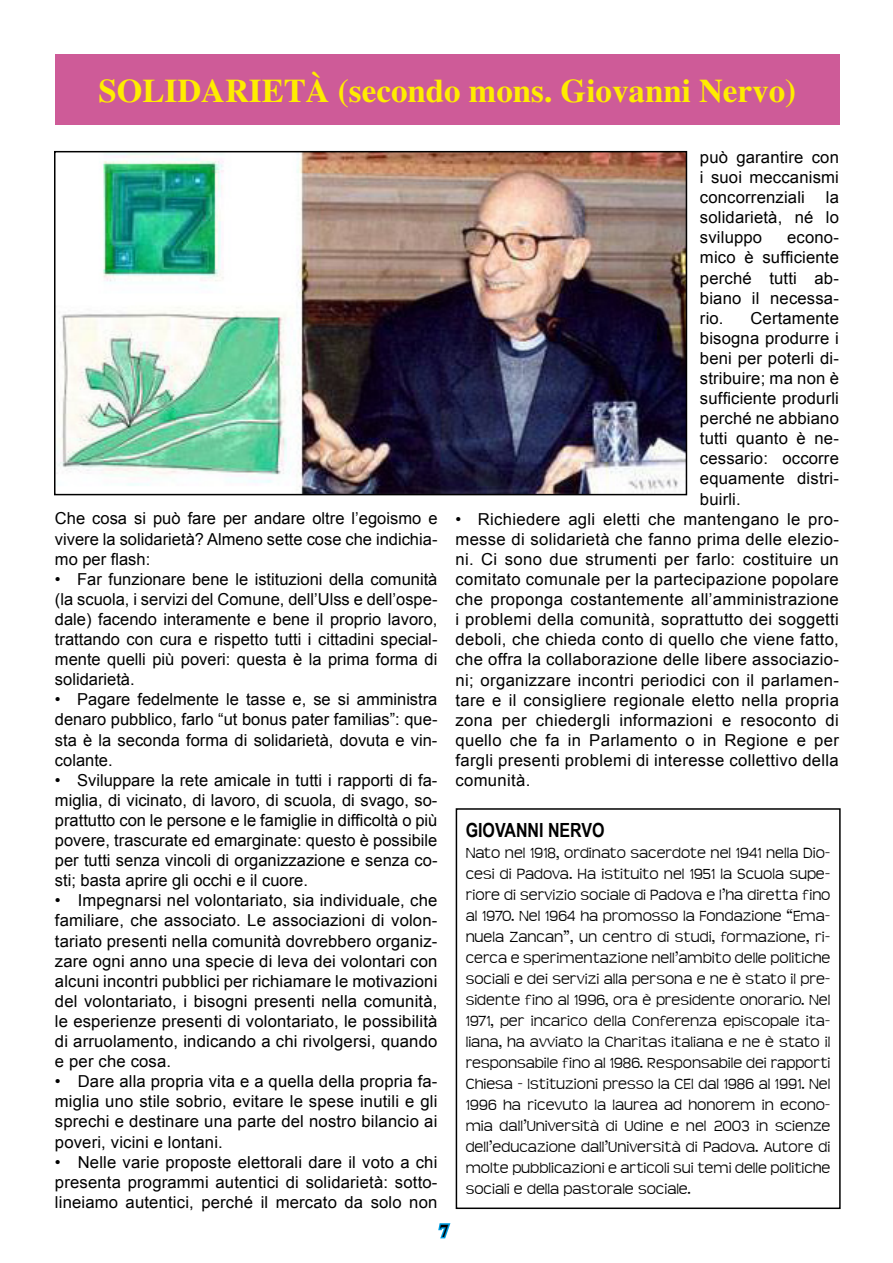
<style>
.page{position:relative;width:893px;height:1263px;background:#fff}
.page>*{position:absolute;margin:0;border:0;box-sizing:border-box;transform-origin:0 0}
.t1{font:700 33px "Times";color:#ffed00}
.t2{font:700 19.5px "Arial Narrow";color:#000}
.t3{font:700 18px "Times";color:#000}
.t4{font:16.5px/20.1px "Arial";letter-spacing:.01em;color:#000;text-align:justify}
.t5{font:300 16.5px/21px "Teen";color:#000;text-align:justify}
</style>
<div class="page">
<svg style="left:438px;top:1223px;width:13px;height:16px"></svg>
<div style="left:55px;top:54px;width:785px;height:71px;background:#ce5b98"></div>
<img style="left:58px;top:154px;width:626px;height:338px">
<div style="left:54px;top:151px;width:633px;height:344px;border:2px solid #000"></div>
<div style="left:456px;top:808px;width:385px;height:401px;border:2px solid #000"></div>
<h1 class="t1" style="left:99px;top:71px;width:699px">SOLIDARIETà (secondo mons. Giovanni Nervo)</h1>
<p class="t4" style="left:55px;top:509px;width:384px">Che cosa si può fare per andare oltre l’egoismo e vivere la solidarietà? Almeno sette cose che indichia&shy;mo per flash:</p>
<p class="t4" style="left:55px;top:569px;width:384px">• Far funzionare bene le istituzioni della comunità (la scuola, i servizi del Comune, dell’Ulss e dell’ospe&shy;dale) facendo interamente e bene il proprio lavoro, trattando con cura e rispetto tutti i cittadini special&shy;mente quelli più poveri: questa è la prima forma di solidarietà.</p>
<p class="t4" style="left:55px;top:690px;width:384px">• Pagare fedelmente le tasse e, se si amministra denaro pubblico, farlo “ut bonus pater familias”: que&shy;sta è la seconda forma di solidarietà, dovuta e vin&shy;colante.</p>
<p class="t4" style="left:55px;top:770px;width:384px">• Sviluppare la rete amicale in tutti i rapporti di fa&shy;miglia, di vicinato, di lavoro, di scuola, di svago, so&shy;prattutto con le persone e le famiglie in difficoltà o più povere, trascurate ed emarginate: questo è possibile per tutti senza vincoli di organizzazione e senza co&shy;sti; basta aprire gli occhi e il cuore.</p>
<p class="t4" style="left:55px;top:891px;width:384px">• Impegnarsi nel volontariato, sia individuale, che familiare, che associato. Le associazioni di volon&shy;tariato presenti nella comunità dovrebbero organiz&shy;zare ogni anno una specie di leva dei volontari con alcuni incontri pubblici per richiamare le motivazioni del volontariato, i bisogni presenti nella comunità, le esperienze presenti di volontariato, le possibilità di arruolamento, indicando a chi rivolgersi, quando e per che cosa.</p>
<p class="t4" style="left:55px;top:1071px;width:384px">• Dare alla propria vita e a quella della propria fa&shy;miglia uno stile sobrio, evitare le spese inutili e gli sprechi e destinare una parte del nostro bilancio ai poveri, vicini e lontani.</p>
<p class="t4" style="left:55px;top:1152px;width:384px">• Nelle varie proposte elettorali dare il voto a chi presenta programmi autentici di solidarietà: sotto&shy;lineiamo autentici, perché il mercato da solo non</p>
<p class="t4" style="left:700px;top:147px;width:140px">può garantire con i suoi meccanismi concorrenziali</p>
<p class="t4" style="left:700px;top:187px;width:141px;text-indent:126px">la solidarietà, né lo sviluppo</p>
<p class="t4" style="left:700px;top:228px;width:141px;text-indent:87px">econo&shy;mico è sufficiente perché tutti ab&shy;biano il necessa&shy;rio.</p>
<p class="t4" style="left:700px;top:308px;width:141px;text-indent:50px">Certamente bisogna produrre i beni per poterli di&shy;stribuire; ma non è sufficiente produrli perché ne abbiano tutti quanto è ne&shy;cessario: occorre equamente distri&shy;buirli.</p>
<p class="t4" style="left:455px;top:509px;width:385px">• Richiedere agli eletti che mantengano le pro&shy;messe di solidarietà che fanno prima delle elezio&shy;ni. Ci sono due strumenti per farlo: costituire un comitato comunale per la partecipazione popolare che proponga costantemente all’amministrazione i problemi della comunità, soprattutto dei soggetti deboli, che chieda conto di quello che viene fatto, che offra la collaborazione delle libere associazio&shy;ni; organizzare incontri periodici con il parlamen&shy;tare e il consigliere regionale eletto nella propria zona per chiedergli informazioni e resoconto di quello che fa in Parlamento o in Regione e per fargli presenti problemi di interesse collettivo della comunità.</p>
<p class="t2" style="left:466px;top:815px;width:140px">GIOVANNI NERVO</p>
<p class="t5" style="left:466px;top:843px;width:366px">Nato nel 1918, ordinato sacerdote nel 1941 nella Dio&shy;cesi di Padova. Ha istituito nel 1951 la Scuola supe&shy;riore di servizio sociale di Padova e l’ha diretta fino al 1970. Nel 1964 ha promosso la Fondazione “Ema&shy;nuela Zancan”, un centro di studi, formazione, ri&shy;cerca e sperimentazione nell’ambito delle politiche sociali e dei servizi alla persona e ne è stato il pre&shy;sidente fino al 1996, ora è presidente onorario. Nel 1971, per incarico della Conferenza episcopale ita&shy;liana, ha avviato la Charitas italiana e ne è stato il responsabile fino al 1986. Responsabile dei rapporti Chiesa - Istituzioni presso la CEI dal 1986 al 1991. Nel 1996 ha ricevuto la laurea ad honorem in econo&shy;mia dall’Università di Udine e nel 2003 in scienze dell’educazione dall’Università di Padova. Autore di molte pubblicazioni e articoli sui temi delle politiche sociali e della pastorale sociale.</p>
<p class="t3" style="left:440px;top:1220px;width:10px">7</p>
</div>
